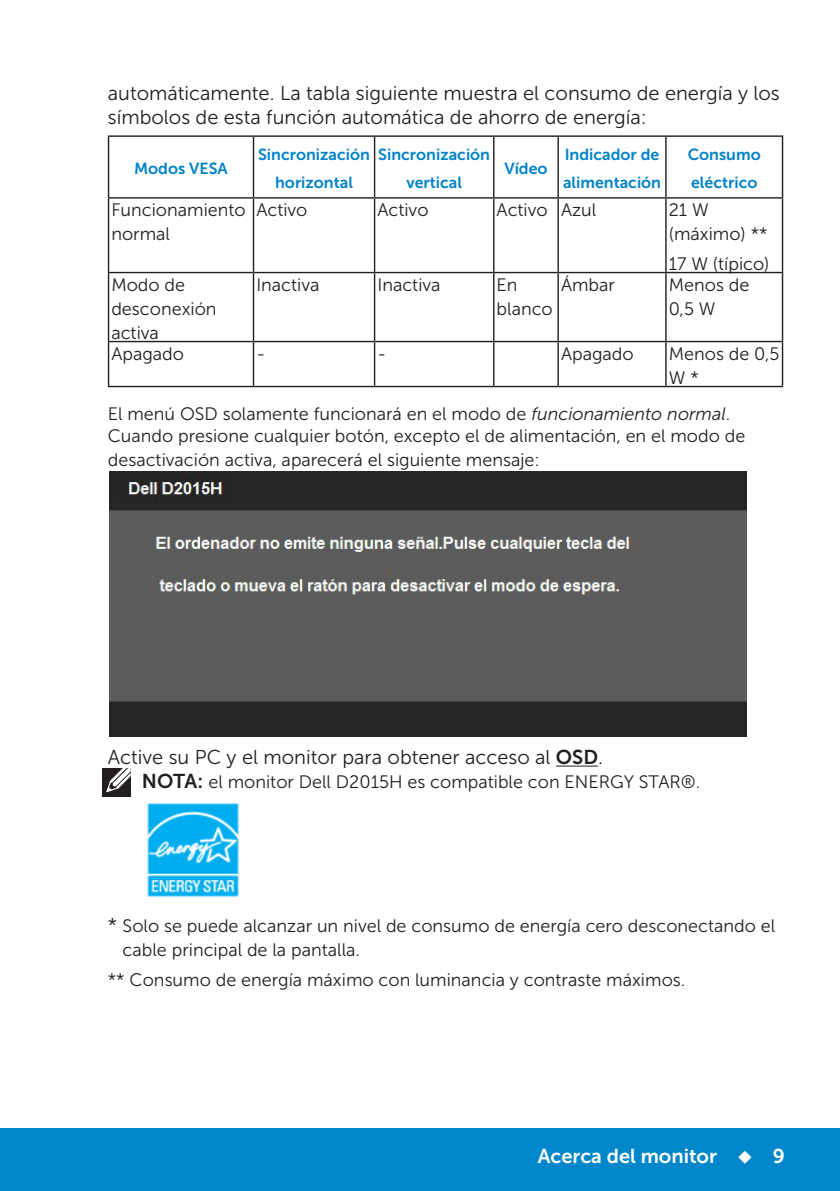
<style>
.page{position:relative;width:840px;height:1191px;background:#fff}
.page>*{position:absolute;margin:0;border:0;box-sizing:border-box;transform-origin:0 0}
.Paragraph{font:20px/24px "Museo Sans For Dell 300";color:#231f20}
.t1{font:20px "Museo Sans For Dell 700";color:#fff}
.Paragraph-2{font:18px/21.6px "Museo Sans For Dell 300";color:#231f20}
.Table_Paragraph{font:18px/24px "Museo Sans For Dell 300";color:#231f20}
.Note{font:18px "Museo Sans For Dell 300";color:#231f20}
.Table_Head{font:16px/28px "Museo Sans For Dell 700";color:#0082c8;text-align:center}
.s1{font-style:italic}
.s2{font-family:"Museo Sans For Dell 700"}
.s3{font-family:"Museo Sans For Dell 700";font-size:20px}
.s4{font-size:20px}
</style>
<div class="page">
<div style="left:0;top:1128px;width:839px;height:63px;background:#0087cb"></div>
<hr style="left:555px;top:765px;width:43px;height:1px;background:#231f20">
<hr style="left:108px;top:135px;width:145px;height:2px;background:#231f20">
<hr style="left:108px;top:137px;width:1px;height:60px;background:#231f20">
<hr style="left:253px;top:135px;width:121px;height:2px;background:#231f20">
<hr style="left:253px;top:137px;width:1px;height:60px;background:#231f20">
<hr style="left:374px;top:135px;width:119px;height:2px;background:#231f20">
<hr style="left:373px;top:137px;width:2px;height:60px;background:#231f20">
<hr style="left:493px;top:135px;width:65px;height:2px;background:#231f20">
<hr style="left:493px;top:137px;width:1px;height:60px;background:#231f20">
<hr style="left:558px;top:135px;width:107px;height:2px;background:#231f20">
<hr style="left:557px;top:137px;width:1px;height:60px;background:#231f20">
<hr style="left:665px;top:135px;width:117px;height:2px;background:#231f20">
<hr style="left:664px;top:137px;width:2px;height:60px;background:#231f20">
<hr style="left:781px;top:137px;width:1px;height:60px;background:#231f20">
<hr style="left:108px;top:197px;width:145px;height:2px;background:#231f20">
<hr style="left:108px;top:199px;width:1px;height:73px;background:#231f20">
<hr style="left:253px;top:197px;width:121px;height:2px;background:#231f20">
<hr style="left:253px;top:199px;width:1px;height:73px;background:#231f20">
<hr style="left:374px;top:197px;width:119px;height:2px;background:#231f20">
<hr style="left:373px;top:199px;width:2px;height:73px;background:#231f20">
<hr style="left:493px;top:197px;width:65px;height:2px;background:#231f20">
<hr style="left:493px;top:199px;width:1px;height:73px;background:#231f20">
<hr style="left:558px;top:197px;width:107px;height:2px;background:#231f20">
<hr style="left:557px;top:199px;width:1px;height:73px;background:#231f20">
<hr style="left:665px;top:197px;width:117px;height:2px;background:#231f20">
<hr style="left:664px;top:199px;width:2px;height:73px;background:#231f20">
<hr style="left:781px;top:199px;width:1px;height:73px;background:#231f20">
<hr style="left:108px;top:272px;width:145px;height:1px;background:#231f20">
<hr style="left:108px;top:273px;width:1px;height:68px;background:#231f20">
<hr style="left:253px;top:272px;width:121px;height:1px;background:#231f20">
<hr style="left:253px;top:273px;width:1px;height:68px;background:#231f20">
<hr style="left:374px;top:272px;width:119px;height:1px;background:#231f20">
<hr style="left:373px;top:273px;width:2px;height:68px;background:#231f20">
<hr style="left:493px;top:272px;width:65px;height:1px;background:#231f20">
<hr style="left:493px;top:273px;width:1px;height:68px;background:#231f20">
<hr style="left:558px;top:272px;width:107px;height:1px;background:#231f20">
<hr style="left:557px;top:273px;width:1px;height:68px;background:#231f20">
<hr style="left:665px;top:272px;width:117px;height:1px;background:#231f20">
<hr style="left:664px;top:273px;width:2px;height:68px;background:#231f20">
<hr style="left:781px;top:273px;width:1px;height:68px;background:#231f20">
<hr style="left:108px;top:341px;width:145px;height:1px;background:#231f20">
<hr style="left:108px;top:342px;width:1px;height:44px;background:#231f20">
<hr style="left:253px;top:341px;width:121px;height:1px;background:#231f20">
<hr style="left:253px;top:342px;width:1px;height:44px;background:#231f20">
<hr style="left:374px;top:341px;width:119px;height:1px;background:#231f20">
<hr style="left:373px;top:342px;width:2px;height:44px;background:#231f20">
<hr style="left:493px;top:341px;width:65px;height:1px;background:#231f20">
<hr style="left:493px;top:342px;width:1px;height:44px;background:#231f20">
<hr style="left:558px;top:341px;width:107px;height:1px;background:#231f20">
<hr style="left:557px;top:342px;width:1px;height:44px;background:#231f20">
<hr style="left:665px;top:341px;width:117px;height:1px;background:#231f20">
<hr style="left:664px;top:342px;width:2px;height:44px;background:#231f20">
<hr style="left:781px;top:342px;width:1px;height:44px;background:#231f20">
<hr style="left:108px;top:386px;width:145px;height:1px;background:#231f20">
<hr style="left:253px;top:386px;width:121px;height:1px;background:#231f20">
<hr style="left:374px;top:386px;width:119px;height:1px;background:#231f20">
<hr style="left:493px;top:386px;width:65px;height:1px;background:#231f20">
<hr style="left:558px;top:386px;width:107px;height:1px;background:#231f20">
<hr style="left:665px;top:386px;width:117px;height:1px;background:#231f20">
<img style="left:110px;top:471px;width:636px;height:265px">
<div style="left:102px;top:768px;width:28px;height:28px;background:#231f20"></div>
<svg style="left:106px;top:768px;width:25px;height:25px"></svg>
<img style="left:147px;top:803px;width:92px;height:94px">
<p class="Paragraph" style="left:108px;top:81px;width:673px">automáticamente. La tabla siguiente muestra el consumo de energía y los símbolos de esta función automática de ahorro de energía:</p>
<p class="Table_Head" style="left:134px;top:154px;width:95px">Modos VESA</p>
<p class="Table_Head" style="left:258px;top:140px;width:113px">Sincronización horizontal</p>
<p class="Table_Head" style="left:378px;top:140px;width:113px">Sincronización vertical</p>
<p class="Table_Head" style="left:562px;top:140px;width:100px;text-align:left">Indicador de alimentación</p>
<p class="Table_Head" style="left:687px;top:140px;width:74px;text-align:left">Consumo eléctrico</p>
<p class="Table_Head" style="left:504px;top:154px;width:45px">Vídeo</p>
<p class="Table_Paragraph" style="left:111px;top:198px;width:136px">Funcionamiento normal</p>
<p class="Table_Paragraph" style="left:256px;top:198px;width:53px">Activo</p>
<p class="Table_Paragraph" style="left:377px;top:198px;width:53px">Activo</p>
<p class="Table_Paragraph" style="left:496px;top:198px;width:53px">Activo</p>
<p class="Table_Paragraph" style="left:560px;top:198px;width:37px">Azul</p>
<p class="Table_Paragraph" style="left:668px;top:198px;width:100px">21 W (máximo) **</p>
<p class="Table_Paragraph" style="left:668px;top:252px;width:102px">17 W (típico)</p>
<p class="Table_Paragraph" style="left:111px;top:273px;width:107px">Modo de desconexión activa</p>
<p class="Table_Paragraph" style="left:256px;top:273px;width:65px">Inactiva</p>
<p class="Table_Paragraph" style="left:377px;top:273px;width:65px">Inactiva</p>
<p class="Table_Paragraph" style="left:496px;top:273px;width:58px">En blanco</p>
<p class="Table_Paragraph" style="left:560px;top:273px;width:55px">Ámbar</p>
<p class="Table_Paragraph" style="left:668px;top:273px;width:82px">Menos de<br>0,5 W</p>
<p class="Table_Paragraph" style="left:111px;top:341px;width:74px">Apagado</p>
<p class="Table_Paragraph" style="left:256px;top:341px;width:10px">-</p>
<p class="Table_Paragraph" style="left:377px;top:341px;width:10px">-</p>
<p class="Table_Paragraph" style="left:560px;top:341px;width:74px">Apagado</p>
<p class="Table_Paragraph" style="left:668px;top:341px;width:112px">Menos de 0,5<br>W *</p>
<p class="Paragraph-2" style="left:108px;top:403px;width:638px">El menú OSD solamente funcionará en el modo de <span class="s1">funcionamiento normal</span>.<br>Cuando presione cualquier botón, excepto el de alimentación, en el modo de</p>
<p class="Paragraph-2" style="left:108px;top:449px;width:433px">desactivación activa, aparecerá el siguiente mensaje:</p>
<p class="Paragraph" style="left:108px;top:745px;width:496px">Active su PC y el monitor para obtener acceso al <span class="s2">OSD</span>.</p>
<p class="Note" style="left:142px;top:772px;width:559px"><span class="s3">NOTA:</span> el monitor Dell D2015H es compatible con ENERGY STAR®.</p>
<p class="Paragraph-2" style="left:123px;top:914px;width:653px;line-height:24px;text-indent:-15px"><span class="s4">*</span> Solo se puede alcanzar un nivel de consumo de energía cero desconectando el cable principal de la pantalla.</p>
<p class="Paragraph-2" style="left:108px;top:969px;width:578px">** Consumo de energía máximo con luminancia y contraste máximos.</p>
<p class="t1" style="left:537px;top:1144px;width:248px">Acerca del monitor ◆ 9</p>
</div>
